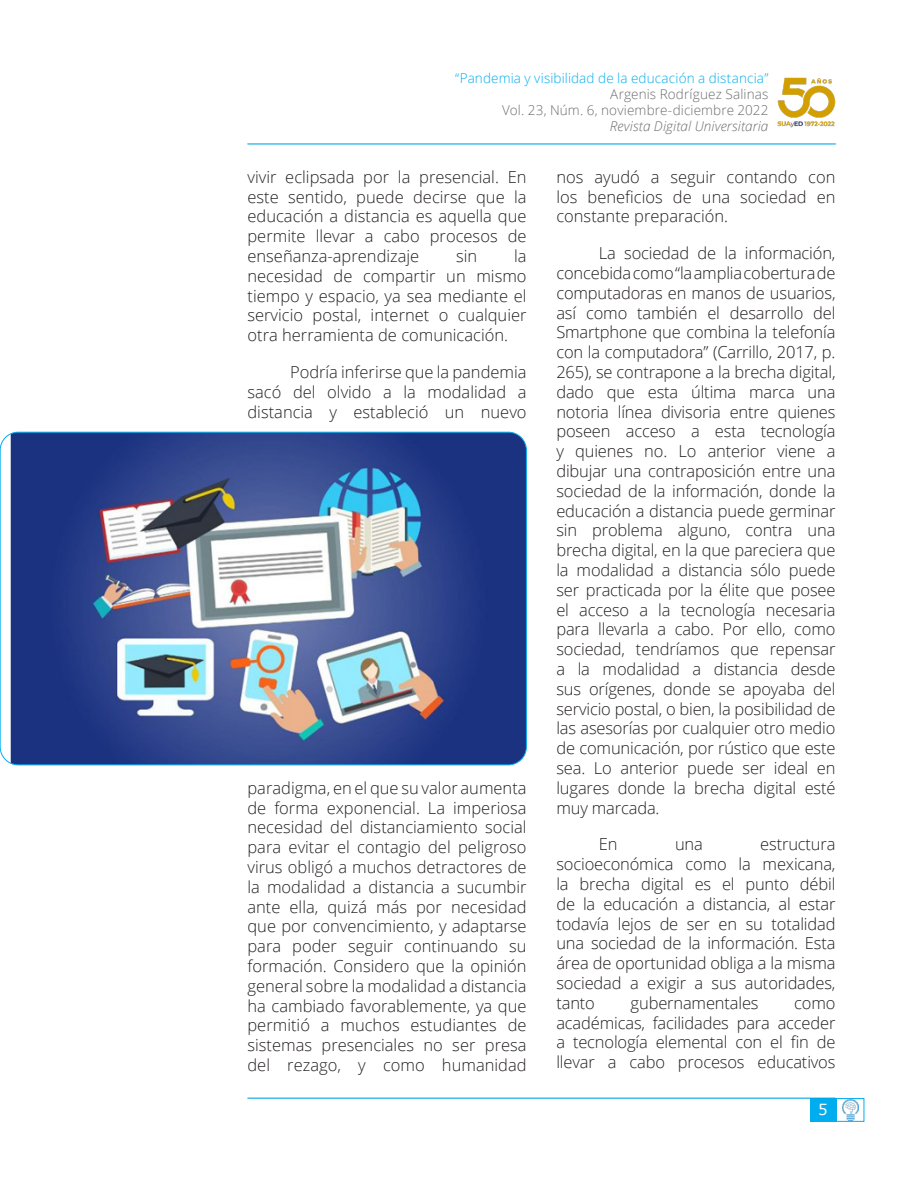
<style>
.page{position:relative;width:918px;height:1188px;background:#fff}
.page>*{position:absolute;margin:0;border:0;box-sizing:border-box;transform-origin:0 0}
.texto_sangria{font:300 16.5px/19.8px "Open Sans";color:#231f20;text-align:justify}
.t1{font:15px "Verdana";color:#fff}
.t2{font:300 13.5px/16.2px "Open Sans";letter-spacing:.01em;color:#6c6d70;text-align:right}
.t3{font:300 13.5px "Open Sans";letter-spacing:.01em;color:#00aeef}
.t4{font:italic 300 13.5px "Open Sans";letter-spacing:.005em;color:#6c6d70}
</style>
<div class="page">
<div style="left:810px;top:1098px;width:26px;height:24px;background:#00aeef"></div>
<hr style="left:247px;top:1097px;width:589px;height:2px;background:#a3d9ee">
<hr style="left:247px;top:1098px;width:589px;height:1px;background:#00aeef">
<div style="left:836px;top:1098px;width:28px;height:24px;border:1px solid #00aeef"></div>
<img style="left:842px;top:1099px;width:17px;height:22px">
<hr style="left:247px;top:143px;width:589px;height:2px;background:#71c7e9">
<hr style="left:247px;top:144px;width:589px;height:1px;background:#00aeef">
<img style="left:777px;top:77px;width:59px;height:51px">
<img style="left:11px;top:432px;width:515px;height:333px">
<p class="t3" style="left:455px;top:69px;width:315px">“Pandemia y visibilidad de la educación a distancia”</p>
<p class="t2" style="left:502px;top:86px;width:268px">Argenis Rodríguez Salinas<br>Vol. 23, Núm. 6, noviembre-diciembre 2022</p>
<p class="t4" style="left:610px;top:117px;width:160px">Revista Digital Universitaria</p>
<p class="texto_sangria" style="left:248px;top:166px;width:281px">vivir eclipsada por la presencial. En este sentido, puede decirse que la educación a distancia es aquella que permite llevar a cabo procesos de enseñanza-aprendizaje</p>
<p class="texto_sangria" style="left:556px;top:166px;width:281px">nos ayudó a seguir contando con los beneficios de una sociedad en constante preparación.</p>
<p class="texto_sangria" style="left:556px;top:243px;width:281px;text-indent:43px">La sociedad de la información, concebida como “la amplia cobertura de computadoras en manos de usuarios, así como también el desarrollo del Smartphone que combina la telefonía con la computadora” (Carrillo, 2017, p.<br>265), se contrapone a la brecha digital, dado que esta última marca una notoria línea divisoria entre quienes poseen acceso a esta tecnología y quienes no. Lo anterior viene a dibujar una contraposición entre una sociedad de la información, donde la educación a distancia puede germinar sin problema alguno, contra una brecha digital, en la que pareciera que la modalidad a distancia sólo puede ser practicada por la élite que posee el acceso a la tecnología necesaria para llevarla a cabo. Por ello, como sociedad, tendríamos que repensar a la modalidad a distancia desde sus orígenes, donde se apoyaba del servicio postal, o bien, la posibilidad de las asesorías por cualquier otro medio de comunicación, por rústico que este sea. Lo anterior puede ser ideal en lugares donde la brecha digital esté muy marcada.</p>
<p class="texto_sangria" style="left:599px;top:834px;width:20px">En</p>
<p class="texto_sangria" style="left:675px;top:834px;width:29px">una</p>
<p class="texto_sangria" style="left:248px;top:246px;width:281px;text-indent:267px">la necesidad de compartir un mismo tiempo y espacio, ya sea mediante el servicio postal, internet o cualquier otra herramienta de comunicación.</p>
<p class="texto_sangria" style="left:248px;top:362px;width:281px;text-indent:43px">Podría inferirse que la pandemia sacó del olvido a la modalidad a distancia y estableció un nuevo</p>
<p class="texto_sangria" style="left:456px;top:246px;width:23px">sin</p>
<p class="texto_sangria" style="left:248px;top:777px;width:281px">paradigma, en el que su valor aumenta de forma exponencial. La imperiosa necesidad del distanciamiento social para evitar el contagio del peligroso virus obligó a muchos detractores de la modalidad a distancia a sucumbir ante ella, quizá más por necesidad que por convencimiento, y adaptarse para poder seguir continuando su formación. Considero que la opinión general sobre la modalidad a distancia ha cambiado favorablemente, ya que permitió a muchos estudiantes de sistemas presenciales no ser presa del rezago, y como humanidad</p>
<p class="texto_sangria" style="left:556px;top:834px;width:281px;text-indent:204px">estructura socioeconómica como la mexicana, la brecha digital es el punto débil de la educación a distancia, al estar todavía lejos de ser en su totalidad una sociedad de la información. Esta área de oportunidad obliga a la misma sociedad a exigir a sus autoridades, tanto</p>
<p class="texto_sangria" style="left:631px;top:992px;width:129px">gubernamentales</p>
<p class="texto_sangria" style="left:556px;top:992px;width:281px;text-indent:238px">como académicas, facilidades para acceder a tecnología elemental con el fin de llevar a cabo procesos educativos</p>
<p class="t1" style="left:818px;top:1097px;width:38px">5 5</p>
</div>
